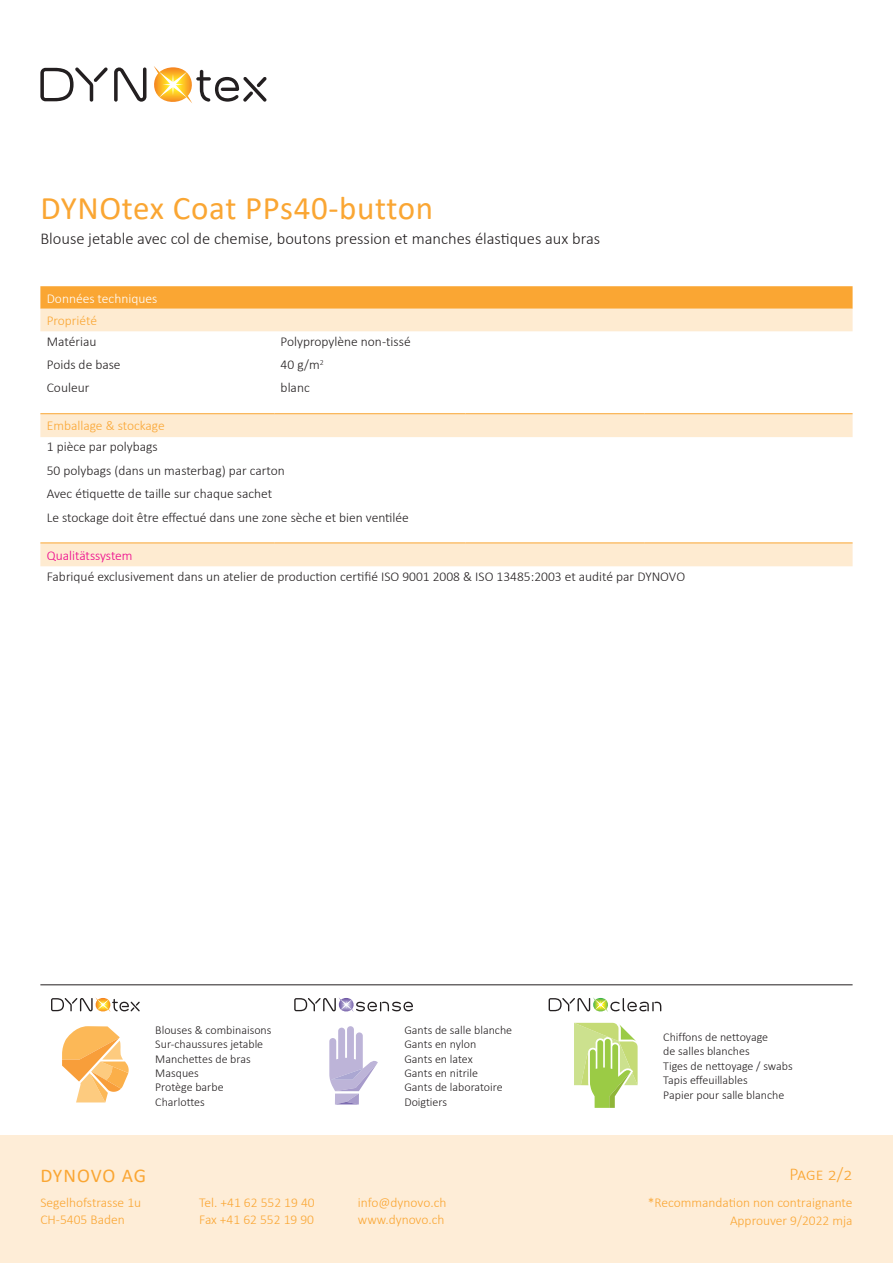
<style>
.page{position:relative;width:893px;height:1263px;background:#fff}
.page>*{position:absolute;margin:0;border:0;box-sizing:border-box;transform-origin:0 0}
.t1{font:33px "Calibri";letter-spacing:.02em;color:#faa633}
.t2{font:19.5px "Calibri";letter-spacing:.04em;color:#faa633}
.t3{font:300 18px "Calibri";color:#faa633}
.t4{font:300 16.5px "Calibri";color:#231f20}
.t5{font:300 13.5px "Calibri";color:#231f20}
.t6{font:300 13.5px/17px "Calibri";color:#faa633}
.t7{font:300 13.5px "Calibri";color:#fff}
.t8{font:300 13.5px "Calibri";color:#ed028c}
.t9{font:300 12px/14.4px "Calibri";color:#231f20}
</style>
<div class="page">
<div style="left:0;top:1135px;width:893px;height:128px;background:#feedd7"></div>
<hr style="left:40px;top:984px;width:813px;height:1px;background:#231f20">
<svg style="left:549px;top:997px;width:112px;height:15px"></svg>
<svg style="left:294px;top:998px;width:119px;height:14px"></svg>
<svg style="left:51px;top:997px;width:89px;height:15px"></svg>
<svg style="left:329px;top:1026px;width:49px;height:78px"></svg>
<svg style="left:574px;top:1023px;width:64px;height:85px"></svg>
<svg style="left:62px;top:1026px;width:67px;height:76px"></svg>
<svg style="left:40px;top:67px;width:68px;height:35px"></svg>
<svg style="left:114px;top:67px;width:32px;height:35px"></svg>
<svg style="left:154px;top:66px;width:113px;height:37px"></svg>
<svg style="left:40px;top:286px;width:813px;height:23px"></svg>
<svg style="left:40px;top:309px;width:813px;height:257px"></svg>
<hr style="left:40px;top:413px;width:234px;height:1px;background:#faa633">
<hr style="left:274px;top:413px;width:192px;height:1px;background:#faa633">
<hr style="left:466px;top:413px;width:178px;height:1px;background:#faa633">
<hr style="left:644px;top:413px;width:209px;height:1px;background:#faa633">
<hr style="left:40px;top:542px;width:234px;height:1px;background:#faa633">
<hr style="left:274px;top:542px;width:192px;height:1px;background:#faa633">
<hr style="left:466px;top:542px;width:178px;height:1px;background:#faa633">
<hr style="left:644px;top:542px;width:209px;height:1px;background:#faa633">
<p class="t1" style="left:40px;top:185px;width:394px">DYNOtex Coat PPs40-button</p>
<p class="t4" style="left:40px;top:228px;width:561px">Blouse jetable avec col de chemise, boutons pression et manches élastiques aux bras</p>
<p class="t7" style="left:47px;top:290px;width:112px">Données techniques</p>
<p class="t6" style="left:47px;top:312px;width:52px">Propriété</p>
<p class="t5" style="left:47px;top:333px;width:51px">Matériau</p>
<p class="t5" style="left:281px;top:333px;width:132px">Polypropylène non-tissé</p>
<p class="t5" style="left:47px;top:356px;width:75px">Poids de base</p>
<p class="t5" style="left:281px;top:356px;width:45px">40 g/m<sup>2</sup></p>
<p class="t5" style="left:47px;top:380px;width:44px">Couleur</p>
<p class="t5" style="left:281px;top:380px;width:31px">blanc</p>
<p class="t6" style="left:47px;top:417px;width:120px">Emballage &amp; stockage</p>
<p class="t5" style="left:47px;top:439px;width:113px">1 pièce par polybags</p>
<p class="t5" style="left:47px;top:462px;width:240px">50 polybags (dans un masterbag) par carton</p>
<p class="t5" style="left:47px;top:485px;width:227px">Avec étiquette de taille sur chaque sachet</p>
<p class="t5" style="left:47px;top:509px;width:364px">Le stockage doit être effectué dans une zone sèche et bien ventilée</p>
<p class="t8" style="left:47px;top:547px;width:87px">Qualitätssystem</p>
<p class="t5" style="left:47px;top:568px;width:640px">Fabriqué exclusivement dans un atelier de production certifié ISO 9001 2008 &amp; ISO 13485:2003 et audité par DYNOVO</p>
<p class="t9" style="left:155px;top:1022px;width:118px">Blouses &amp; combinaisons</p>
<p class="t9" style="left:155px;top:1037px;width:109px">Sur-chaussures jetable</p>
<p class="t9" style="left:155px;top:1051px;width:97px">Manchettes de bras</p>
<p class="t9" style="left:155px;top:1066px;width:45px">Masques</p>
<p class="t9" style="left:155px;top:1080px;width:70px">Protège barbe</p>
<p class="t9" style="left:155px;top:1094px;width:51px">Charlottes</p>
<p class="t9" style="left:404px;top:1022px;width:109px">Gants de salle blanche<br>Gants en nylon</p>
<p class="t9" style="left:404px;top:1051px;width:70px">Gants en latex</p>
<p class="t9" style="left:404px;top:1066px;width:75px">Gants en nitrile</p>
<p class="t9" style="left:404px;top:1080px;width:100px">Gants de laboratoire</p>
<p class="t9" style="left:404px;top:1094px;width:44px">Doigtiers</p>
<p class="t2" style="left:40px;top:1161px;width:107px">DYNOVO AG</p>
<p class="t6" style="left:40px;top:1194px;width:102px">Segelhofstrasse 1u<br>CH-5405 Baden</p>
<p class="t6" style="left:199px;top:1194px;width:117px">Tel. +41 62 552 19 40<br>Fax +41 62 552 19 90</p>
<p class="t6" style="left:358px;top:1194px;width:90px">info@dynovo.ch www.dynovo.ch</p>
<p class="t9" style="left:663px;top:1030px;width:106px">Chiffons de nettoyage</p>
<p class="t9" style="left:663px;top:1044px;width:88px">de salles blanches</p>
<p class="t9" style="left:663px;top:1058px;width:131px">Tiges de nettoyage / swabs</p>
<p class="t9" style="left:663px;top:1073px;width:86px">Tapis effeuillables</p>
<p class="t9" style="left:663px;top:1087px;width:123px">Papier pour salle blanche</p>
<p class="t3" style="left:789px;top:1163px;width:65px">Page 2/2</p>
<p class="t6" style="left:730px;top:1211px;width:124px">Approuver 9/2022 mja</p>
<p class="t6" style="left:648px;top:1194px;width:206px">*Recommandation non contraignante</p>
</div>
